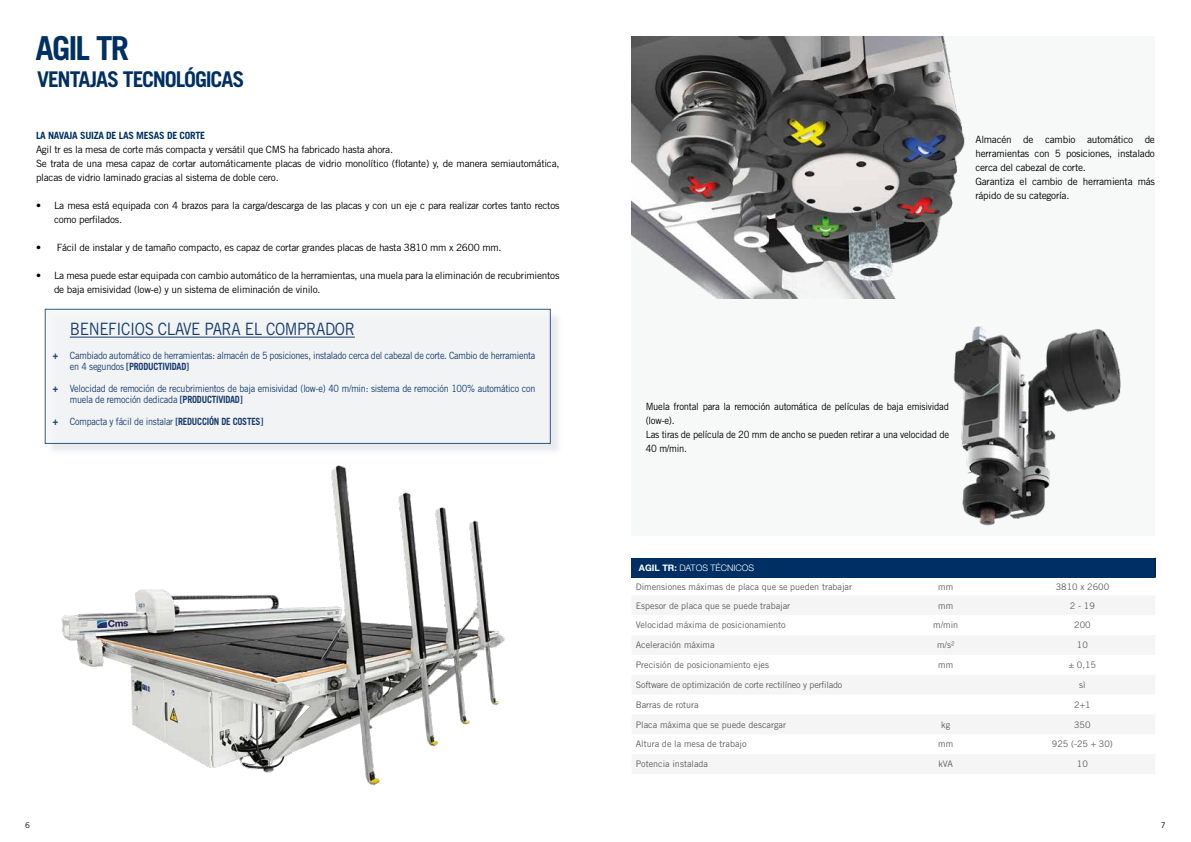
<style>
.page{position:relative;width:1191px;height:842px;background:#fff}
.page>*{position:absolute;margin:0;border:0;box-sizing:border-box;transform-origin:0 0}
.t1{font:700 33.1px "Trade Gothic LT Std";letter-spacing:-.055em;color:#003063}
.t2{font:700 21.7px "Trade Gothic LT Std";letter-spacing:-.055em;color:#003063}
.t3{font:17px "Trade Gothic LT Std";letter-spacing:-.025em;color:#183c6f;scale:.9 1}
.t4{font:10px/14px "Trade Gothic LT Std";letter-spacing:-.025em;color:#000}
.t5{font:10px/11px "Trade Gothic LT Std";letter-spacing:-.025em;color:#183c6f;scale:.9 1}
.t6{font:10px/14px "Trade Gothic LT Std";letter-spacing:-.025em;color:#000;scale:.94 1}
.t7{font:700 10px "Trade Gothic LT Std";letter-spacing:-.025em;color:#003063}
.t8{font:9px "Trade Gothic LT Std";color:#5f5e5e}
.t9{font:9px "Trade Gothic LT Std";letter-spacing:-.02em;color:#5f5e5e}
.t10{font:300 9px "Helvetica Neue LT Std";color:#fff}
.t11{font:8px "Trade Gothic LT Std";color:#000}
.s1{font-weight:700}
</style>
<div class="page">
<div style="left:631px;top:36px;width:524px;height:499px;background:#f7f9f9"></div>
<img style="left:631px;top:36px;width:334px;height:262px">
<img style="left:953px;top:326px;width:168px;height:200px">
<div style="left:631px;top:558px;width:524px;height:20px;background:#003063"></div>
<svg style="left:1155px;top:558px;width:1px;height:20px"></svg>
<div style="left:47px;top:311px;width:516px;height:145px;background:#d8dfe3;opacity:.75"></div>
<div style="left:45px;top:309px;width:505px;height:135px;background:#f4f6f7"></div>
<hr style="left:70px;top:337px;width:285px;height:1px;background:#183c6f">
<img style="left:61px;top:465px;width:444px;height:321px">
<h1 class="t1" style="left:36px;top:28px;width:95px">AGIL TR</h1>
<h2 class="t2" style="left:37px;top:65px;width:209px">VENTAJAS TECNOLÓGICAS</h2>
<p class="t7" style="left:36px;top:129px;width:171px">LA NAVAJA SUIZA DE LAS MESAS DE CORTE</p>
<p class="t4" style="left:36px;top:142px;width:525px">Agil tr es la mesa de corte más compacta y versátil que CMS ha fabricado hasta ahora.<br>Se trata de una mesa capaz de cortar automáticamente placas de vidrio monolítico (flotante) y, de manera semiautomática, placas de vidrio laminado gracias al sistema de doble cero.</p>
<p class="t4" style="left:54px;top:198px;width:507px;text-indent:-18px">• La mesa está equipada con 4 brazos para la carga/descarga de las placas y con un eje c para realizar cortes tanto rectos como perfilados.</p>
<p class="t4" style="left:36px;top:240px;width:467px">• Fácil de instalar y de tamaño compacto, es capaz de cortar grandes placas de hasta 3810 mm x 2600 mm.</p>
<p class="t4" style="left:54px;top:268px;width:507px;text-indent:-18px">• La mesa puede estar equipada con cambio automático de la herramientas, una muela para la eliminación de recubrimientos de baja emisividad (low-e) y un sistema de eliminación de vinilo.</p>
<h3 class="t3" style="left:70px;top:319px;width:318px">BENEFICIOS CLAVE PARA EL COMPRADOR</h3>
<p class="t5" style="left:70px;top:350px;width:519px;text-indent:-17px"><span class="s1">+</span> Cambiado automático de herramientas: almacén de 5 posiciones, instalado cerca del cabezal de corte. Cambio de herramienta en 4 segundos <span class="s1">[PRODUCTIVIDAD]</span></p>
<p class="t5" style="left:70px;top:383px;width:519px;text-indent:-17px"><span class="s1">+</span> Velocidad de remoción de recubrimientos de baja emisividad (low-e) 40 m/min: sistema de remoción 100% automático con muela de remoción dedicada <span class="s1">[PRODUCTIVIDAD]</span></p>
<p class="t5" style="left:53px;top:416px;width:235px"><span class="s1">+</span> Compacta y fácil de instalar <span class="s1">[REDUCCIÓN DE COSTES]</span></p>
<p class="t4" style="left:975px;top:132px;width:181px">Almacén de cambio automático de herramientas con 5 posiciones, instalado cerca del cabezal de corte.<br>Garantiza el cambio de herramienta más rápido de su categoría.</p>
<p class="t6" style="left:645px;top:400px;width:324px">Muela frontal para la remoción automática de películas de baja emisividad (low-e).<br>Las tiras de película de 20 mm de ancho se pueden retirar a una velocidad de 40 m/min.</p>
<p class="t10" style="left:639px;top:562px;width:117px"><span class="s1">AGIL TR:</span> DATOS TÉCNICOS</p>
<p class="t8" style="left:636px;top:581px;width:218px">Dimensiones máximas de placa que se pueden trabajar</p>
<p class="t8" style="left:938px;top:581px;width:16px">mm</p>
<p class="t8" style="left:1055px;top:581px;width:55px">3810 x 2600</p>
<p class="t8" style="left:636px;top:600px;width:156px">Espesor de placa que se puede trabajar</p>
<p class="t8" style="left:938px;top:600px;width:16px">mm</p>
<p class="t8" style="left:1070px;top:600px;width:26px">2 - 19</p>
<p class="t8" style="left:636px;top:620px;width:151px">Velocidad máxima de posicionamiento</p>
<p class="t8" style="left:933px;top:620px;width:27px">m/min</p>
<p class="t8" style="left:1074px;top:620px;width:18px">200</p>
<p class="t8" style="left:636px;top:640px;width:80px">Aceleración máxima</p>
<p class="t8" style="left:937px;top:640px;width:19px">m/s²</p>
<p class="t8" style="left:1077px;top:640px;width:12px">10</p>
<p class="t8" style="left:636px;top:659px;width:135px">Precisión de posicionamiento ejes</p>
<p class="t8" style="left:938px;top:659px;width:16px">mm</p>
<p class="t8" style="left:1068px;top:659px;width:29px">± 0,15</p>
<p class="t9" style="left:636px;top:679px;width:208px">Software de optimización de corte rectilíneo y perfilado</p>
<p class="t8" style="left:1079px;top:679px;width:8px">sì</p>
<p class="t8" style="left:636px;top:699px;width:64px">Barras de rotura</p>
<p class="t8" style="left:1074px;top:699px;width:18px">2+1</p>
<p class="t8" style="left:636px;top:719px;width:152px">Placa máxima que se puede descargar</p>
<p class="t8" style="left:941px;top:719px;width:10px">kg</p>
<p class="t8" style="left:1074px;top:719px;width:18px">350</p>
<p class="t8" style="left:636px;top:739px;width:112px">Altura de la mesa de trabajo</p>
<p class="t8" style="left:938px;top:739px;width:16px">mm</p>
<p class="t8" style="left:1051px;top:739px;width:63px">925 (-25 + 30)</p>
<p class="t8" style="left:635px;top:759px;width:74px">Potencia instalada</p>
<p class="t8" style="left:938px;top:759px;width:16px">kVA</p>
<p class="t8" style="left:1076px;top:759px;width:12px">10</p>
<p class="t11" style="left:25px;top:820px;width:6px">6</p>
<p class="t11" style="left:1160px;top:820px;width:6px">7</p>
</div>
